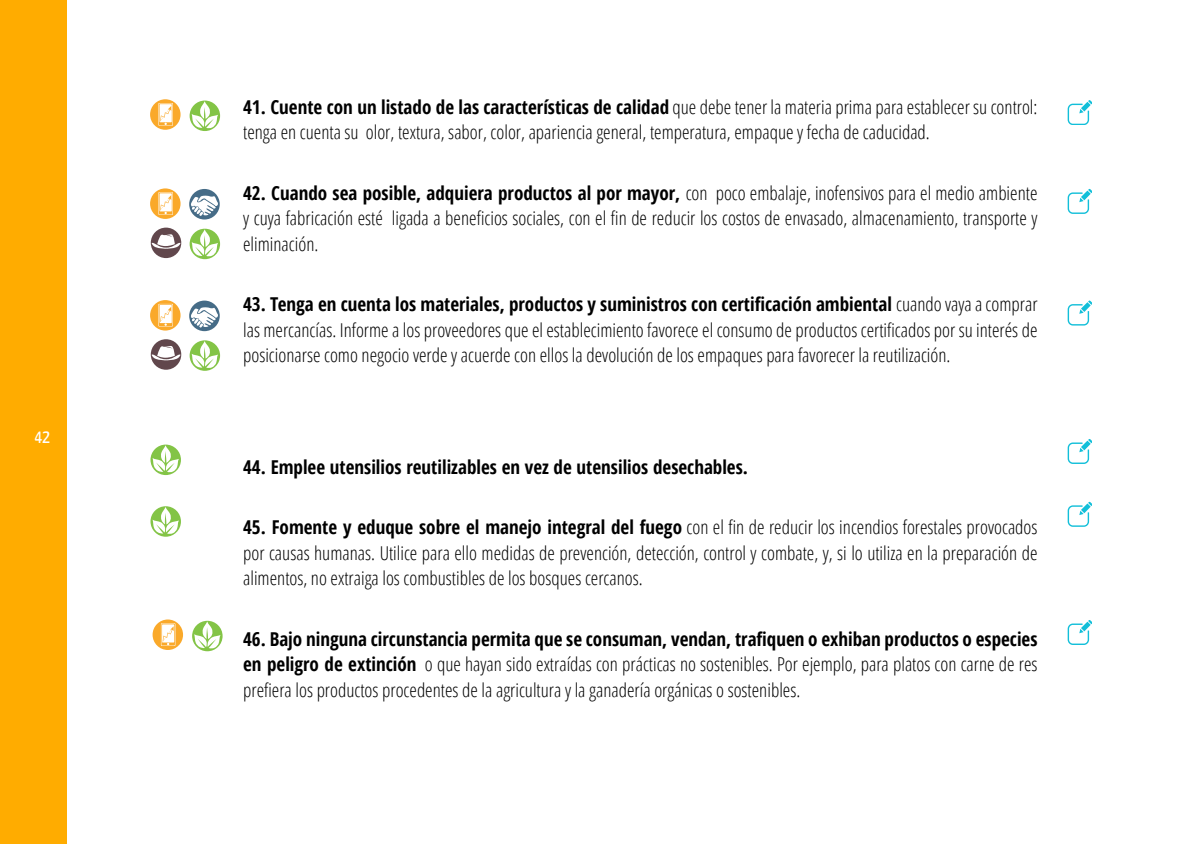
<style>
.page{position:relative;width:1191px;height:844px;background:#fff}
.page>*{position:absolute;margin:0;border:0;box-sizing:border-box;transform-origin:0 0}
.t1{font:300 19.07px/25.6px "Open Sans Condensed";color:#000;text-align:justify}
.t2{font:700 19.07px "Open Sans Condensed";color:#000}
.t3{font:19.07px "Yanone Kaffeesatz";color:#fff}
.s1{font-weight:700}
</style>
<div class="page">
<div style="left:0;top:0;width:67px;height:843px;background:#ffac00"></div>
<svg style="left:190px;top:229px;width:30px;height:30px"></svg>
<svg style="left:192px;top:229px;width:26px;height:27px"></svg>
<div style="left:190px;top:340px;width:30px;height:31px;background:#83c446;border-radius:50%"></div>
<svg style="left:192px;top:341px;width:26px;height:27px"></svg>
<svg style="left:150px;top:444px;width:31px;height:31px"></svg>
<svg style="left:153px;top:445px;width:26px;height:27px"></svg>
<svg style="left:150px;top:506px;width:31px;height:30px"></svg>
<svg style="left:153px;top:507px;width:26px;height:27px"></svg>
<div style="left:190px;top:100px;width:30px;height:31px;background:#83c446;border-radius:50%"></div>
<svg style="left:192px;top:101px;width:26px;height:27px"></svg>
<svg style="left:192px;top:620px;width:31px;height:31px"></svg>
<svg style="left:194px;top:621px;width:26px;height:27px"></svg>
<div style="left:150px;top:188px;width:30px;height:31px;background:#faa92a;border-radius:50%"></div>
<svg style="left:158px;top:192px;width:15px;height:23px"></svg>
<div style="left:150px;top:300px;width:30px;height:30px;background:#faa92a;border-radius:50%"></div>
<svg style="left:158px;top:304px;width:15px;height:22px"></svg>
<div style="left:150px;top:99px;width:30px;height:31px;background:#faa92a;border-radius:50%"></div>
<svg style="left:158px;top:103px;width:15px;height:23px"></svg>
<svg style="left:153px;top:619px;width:30px;height:30px"></svg>
<svg style="left:161px;top:623px;width:14px;height:22px"></svg>
<div style="left:189px;top:189px;width:31px;height:30px;background:#466c87;border-radius:50%"></div>
<svg style="left:191px;top:195px;width:27px;height:21px"></svg>
<svg style="left:189px;top:300px;width:31px;height:31px"></svg>
<svg style="left:191px;top:307px;width:27px;height:21px"></svg>
<div style="left:151px;top:227px;width:30px;height:31px;background:#61474c;border-radius:50%"></div>
<svg style="left:151px;top:234px;width:30px;height:15px"></svg>
<div style="left:151px;top:339px;width:30px;height:30px;background:#61474c;border-radius:50%"></div>
<svg style="left:151px;top:345px;width:30px;height:15px"></svg>
<svg style="left:1067px;top:100px;width:24px;height:25px"></svg>
<svg style="left:1067px;top:300px;width:24px;height:25px"></svg>
<svg style="left:1067px;top:501px;width:24px;height:25px"></svg>
<svg style="left:1067px;top:620px;width:24px;height:24px"></svg>
<svg style="left:1067px;top:189px;width:24px;height:24px"></svg>
<svg style="left:1067px;top:439px;width:24px;height:24px"></svg>
<p class="t3" style="left:34px;top:422px;width:17px">42</p>
<p class="t1" style="left:243px;top:93px;width:796px"><span class="s1">41. Cuente con un listado de las características de calidad</span> que debe tener la materia prima para establecer su control: tenga en cuenta su olor, textura, sabor, color, apariencia general, temperatura, empaque y fecha de caducidad.</p>
<p class="t1" style="left:243px;top:179px;width:796px"><span class="s1">42. Cuando sea posible, adquiera productos al por mayor,</span> con poco embalaje, inofensivos para el medio ambiente y cuya fabricación esté ligada a beneficios sociales, con el fin de reducir los costos de envasado, almacenamiento, transporte y eliminación.</p>
<p class="t1" style="left:243px;top:291px;width:796px"><span class="s1">43. Tenga en cuenta los materiales, productos y suministros con certificación ambiental</span> cuando vaya a comprar las mercancías. Informe a los proveedores que el establecimiento favorece el consumo de productos certificados por su interés de posicionarse como negocio verde y acuerde con ellos la devolución de los empaques para favorecer la reutilización.</p>
<p class="t2" style="left:243px;top:453px;width:506px">44. Emplee utensilios reutilizables en vez de utensilios desechables.</p>
<p class="t1" style="left:243px;top:513px;width:796px"><span class="s1">45. Fomente y eduque sobre el manejo integral del fuego</span> con el fin de reducir los incendios forestales provocados por causas humanas. Utilice para ello medidas de prevención, detección, control y combate, y, si lo utiliza en la preparación de alimentos, no extraiga los combustibles de los bosques cercanos.</p>
<p class="t1" style="left:243px;top:625px;width:796px"><span class="s1">46. Bajo ninguna circunstancia permita que se consuman, vendan, trafiquen o exhiban productos o especies en peligro de extinción</span> o que hayan sido extraídas con prácticas no sostenibles. Por ejemplo, para platos con carne de res prefiera los productos procedentes de la agricultura y la ganadería orgánicas o sostenibles.</p>
</div>
